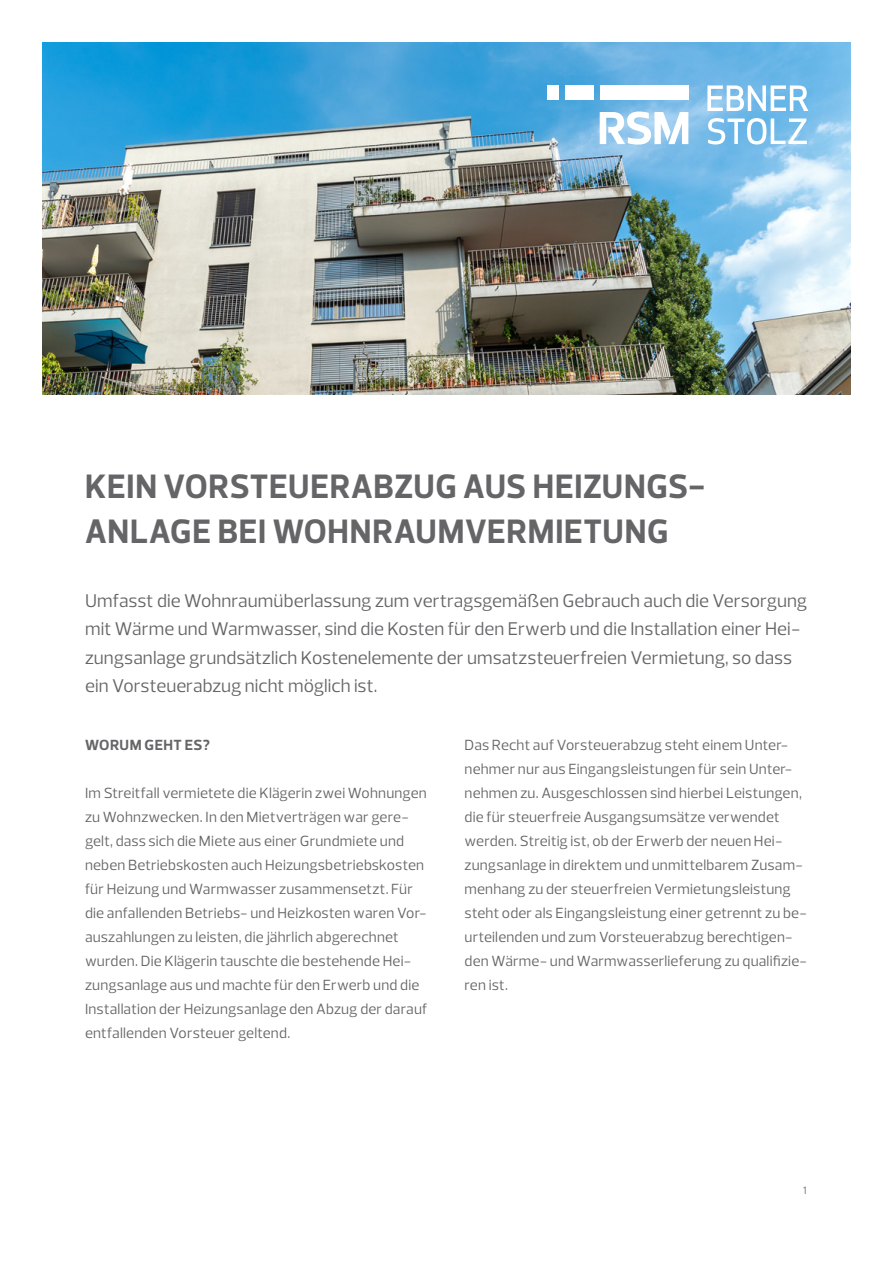
<style>
.page{position:relative;width:893px;height:1263px;background:#fff}
.page>*{position:absolute;margin:0;border:0;box-sizing:border-box;transform-origin:0 0}
.t1{font:700 34.5px/45px "Prelo";letter-spacing:.015em;color:#656568}
.t2{font:18.75px/28.5px "Prelo";color:#656568}
.t3{font:15px/24px "Prelo";letter-spacing:.01em;color:#656568}
.t4{font:700 15px "Prelo";letter-spacing:.025em;color:#656568}
.t5{font:300 10.5px "Frutiger LT Com";color:#656568}
</style>
<div class="page">
<img style="left:43px;top:43px;width:807px;height:352px">
<div style="left:600px;top:85px;width:88px;height:15px;background:#fff"></div>
<div style="left:548px;top:85px;width:11px;height:15px;background:#fff"></div>
<div style="left:565px;top:85px;width:28px;height:15px;background:#fff"></div>
<svg style="left:600px;top:111px;width:88px;height:34px"></svg>
<svg style="left:707px;top:85px;width:101px;height:26px"></svg>
<svg style="left:708px;top:118px;width:99px;height:26px"></svg>
<h1 class="t1" style="left:85px;top:464px;width:621px">KEIN VORSTEUERABZUG AUS HEIZUNGS-<br>ANLAGE BEI WOHNRAUMVERMIETUNG</h1>
<p class="t2" style="left:85px;top:586px;width:724px">Umfasst die Wohnraumüberlassung zum vertragsgemäßen Gebrauch auch die Versorgung mit Wärme und Warmwasser, sind die Kosten für den Erwerb und die Installation einer Hei&shy;zungsanlage grundsätzlich Kostenelemente der umsatzsteuerfreien Vermietung, so dass ein Vorsteuerabzug nicht möglich ist.</p>
<p class="t4" style="left:85px;top:735px;width:126px">WORUM GEHT ES?</p>
<p class="t3" style="left:85px;top:781px;width:344px">Im Streitfall vermietete die Klägerin zwei Wohnungen zu Wohnzwecken. In den Mietverträgen war gere&shy;gelt, dass sich die Miete aus einer Grundmiete und neben Betriebskosten auch Heizungsbetriebskosten für Heizung und Warmwasser zusammensetzt. Für die anfallenden Betriebs- und Heizkosten waren Vor&shy;auszahlungen zu leisten, die jährlich abgerechnet wurden. Die Klägerin tauschte die bestehende Hei&shy;zungsanlage aus und machte für den Erwerb und die Installation der Heizungsanlage den Abzug der darauf entfallenden Vorsteuer geltend.</p>
<p class="t3" style="left:465px;top:733px;width:344px">Das Recht auf Vorsteuerabzug steht einem Unter&shy;nehmer nur aus Eingangsleistungen für sein Unter&shy;nehmen zu. Ausgeschlossen sind hierbei Leistungen, die für steuerfreie Ausgangsumsätze verwendet werden. Streitig ist, ob der Erwerb der neuen Hei&shy;zungsanlage in direktem und unmittelbarem Zusam&shy;menhang zu der steuerfreien Vermietungsleistung steht oder als Eingangsleistung einer getrennt zu be&shy;urteilenden und zum Vorsteuerabzug berechtigen&shy;den Wärme- und Warmwasserlieferung zu qualifizie&shy;ren ist.</p>
<p class="t5" style="left:802px;top:1184px;width:7px">1</p>
</div>
